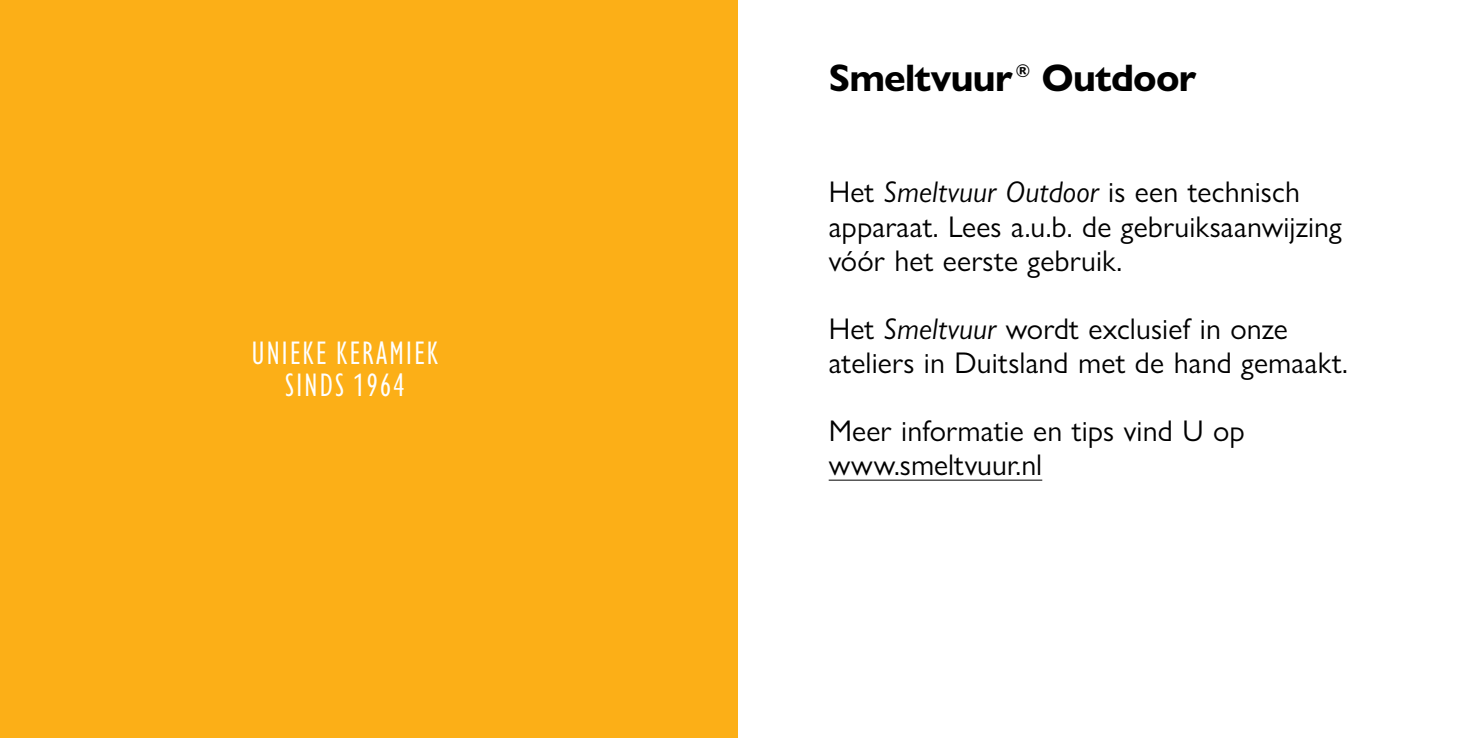
<style>
.page{position:relative;width:1475px;height:738px;background:#fff}
.page>*{position:absolute;margin:0;border:0;box-sizing:border-box;transform-origin:0 0}
.t1{font:700 38.4px "Gill Sans Nova";letter-spacing:-.02em;color:#000}
.t2{font:condensed 33.6px/32.4px "Gill Sans Nova";letter-spacing:.07em;color:#fff;text-align:center}
.t3{font:30px/34px "Gill Sans Nova";letter-spacing:.005em;color:#000}
.s1{font-style:italic}
</style>
<div class="page">
<div style="left:0;top:0;width:737px;height:737px;background:#fcaf17"></div>
<hr style="left:828px;top:479px;width:214px;height:1px;background:#000">
<p class="t2" style="left:252px;top:335px;width:188px">UNIEKE KERAMIEK<br>SINDS 1964</p>
<p class="t1" style="left:828px;top:54px;width:369px">Smeltvuur <sup>®</sup> Outdoor</p>
<p class="t3" style="left:828px;top:175px;width:514px">Het <span class="s1">Smeltvuur Outdoor</span> is een technisch apparaat. Lees a.u.b. de gebruiksaanwijzing vóór het eerste gebruik.</p>
<p class="t3" style="left:828px;top:311px;width:520px">Het <span class="s1">Smeltvuur</span> wordt exclusief in onze ateliers in Duitsland met de hand gemaakt.</p>
<p class="t3" style="left:828px;top:413px;width:417px">Meer informatie en tips vind U op www.smeltvuur.nl</p>
</div>
